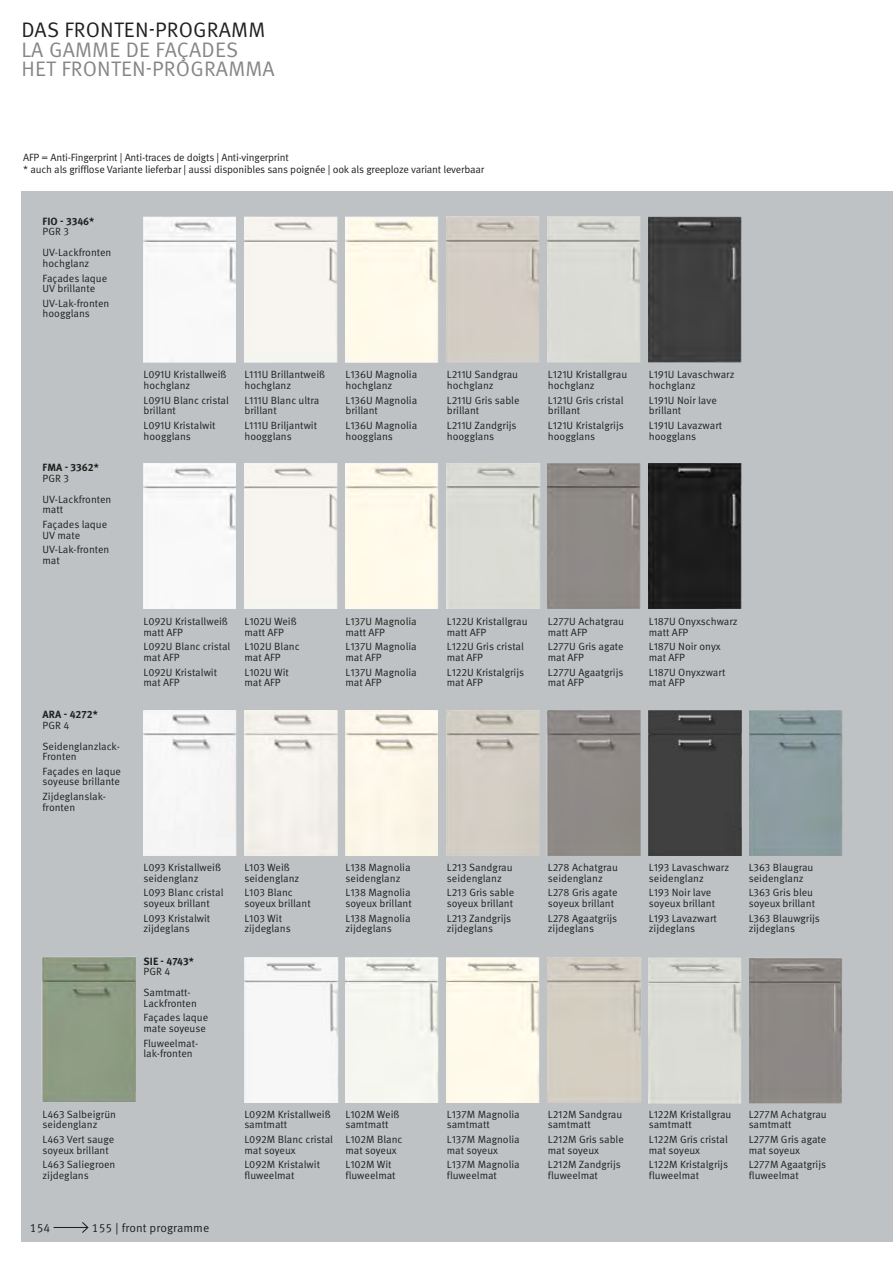
<style>
.page{position:relative;width:893px;height:1263px;background:#fff}
.page>*{position:absolute;margin:0;border:0;box-sizing:border-box;transform-origin:0 0}
.t1{font:21px/19.5px "Meta Pro Norm";letter-spacing:.01em;color:#868685}
.t2{font:21px "Meta Pro Norm";letter-spacing:.01em;color:#20201e}
.t3{font:12px "Meta Pro Norm";letter-spacing:.005em;color:#20201e}
.t4{font:10.5px/10.5px "Meta Pro Norm";color:#20201e}
.t5{font:10.5px/12px "Meta Pro Norm";letter-spacing:-.02em;color:#20201e}
.t6{font:700 10.5px "Meta Pro";color:#20201e}
</style>
<div class="page">
<div style="left:21px;top:192px;width:872px;height:1050px;background:#bec2c5"></div>
<hr style="left:54px;top:1227px;width:34px;height:1px;background:#20201e">
<svg style="left:82px;top:1222px;width:7px;height:11px"></svg>
<div style="left:547px;top:217px;width:93px;height:145px;background:#dadbd4"></div>
<div style="left:447px;top:463px;width:93px;height:146px;background:#dadcd4"></div>
<div style="left:648px;top:217px;width:93px;height:145px;background:#3f3f3f"></div>
<div style="left:648px;top:463px;width:93px;height:146px;background:#1d1d1d"></div>
<div style="left:446px;top:217px;width:93px;height:145px;background:#d4cdc4"></div>
<div style="left:547px;top:463px;width:94px;height:146px;background:#8e8a87"></div>
<div style="left:143px;top:217px;width:93px;height:145px;background:#f8f8f8"></div>
<div style="left:143px;top:463px;width:93px;height:146px;background:#f8f8f8"></div>
<div style="left:244px;top:217px;width:93px;height:145px;background:#f8f5f0"></div>
<div style="left:244px;top:463px;width:93px;height:146px;background:#f8f5f0"></div>
<div style="left:345px;top:217px;width:93px;height:145px;background:#fffaea"></div>
<div style="left:345px;top:463px;width:93px;height:146px;background:#fffaea"></div>
<img style="left:346px;top:710px;width:92px;height:145px">
<div style="left:244px;top:710px;width:93px;height:145px;background:#f5f1eb"></div>
<img style="left:42px;top:957px;width:94px;height:145px">
<img style="left:749px;top:710px;width:94px;height:145px">
<img style="left:648px;top:710px;width:93px;height:145px">
<div style="left:144px;top:710px;width:93px;height:145px;background:#f5f5f5"></div>
<img style="left:546px;top:710px;width:94px;height:145px">
<img style="left:446px;top:710px;width:93px;height:145px">
<img style="left:749px;top:958px;width:94px;height:145px">
<img style="left:447px;top:957px;width:93px;height:145px">
<img style="left:649px;top:958px;width:93px;height:145px">
<img style="left:245px;top:957px;width:94px;height:145px">
<img style="left:547px;top:957px;width:94px;height:145px">
<img style="left:345px;top:957px;width:94px;height:145px">
<h1 class="t2" style="left:21px;top:14px;width:245px">DAS FRONTEN-PROGRAMM</h1>
<h1 class="t1" style="left:21px;top:38px;width:255px">LA GAMME DE FAÇADES<br>HET FRONTEN-PROGRAMMA</h1>
<p class="t5" style="left:23px;top:151px;width:462px">AFP = Anti-Fingerprint | Anti-traces de doigts | Anti-vingerprint<br>* auch als grifflose Variante lieferbar | aussi disponibles sans poignée | ook als greeploze variant leverbaar</p>
<p class="t6" style="left:43px;top:213px;width:53px">FIO - 3346*</p>
<p class="t4" style="left:43px;top:220px;width:70px;line-height:21px">PGR 3<br>UV-Lackfronten</p>
<p class="t4" style="left:43px;top:255px;width:66px;line-height:14.7px">hochglanz<br>Façades laque</p>
<p class="t4" style="left:43px;top:280px;width:68px;line-height:14.7px">UV brillante<br>UV-Lak-fronten</p>
<p class="t4" style="left:43px;top:308px;width:49px">hoogglans</p>
<p class="t6" style="left:43px;top:460px;width:58px">FMA - 3362*</p>
<p class="t4" style="left:43px;top:467px;width:70px;line-height:21px">PGR 3<br>UV-Lackfronten</p>
<p class="t4" style="left:43px;top:502px;width:66px;line-height:14.7px">matt<br>Façades laque</p>
<p class="t4" style="left:43px;top:527px;width:68px;line-height:14.7px">UV mate<br>UV-Lak-fronten</p>
<p class="t4" style="left:43px;top:554px;width:19px">mat</p>
<p class="t4" style="left:144px;top:369px;width:85px">L091U Kristallweiß hochglanz</p>
<p class="t4" style="left:144px;top:394px;width:87px">L091U Blanc cristal brillant</p>
<p class="t4" style="left:144px;top:419px;width:74px">L091U Kristalwit hoogglans</p>
<p class="t4" style="left:244px;top:369px;width:82px">L111U Brillantweiß hochglanz</p>
<p class="t4" style="left:244px;top:394px;width:76px">L111U Blanc ultra brillant</p>
<p class="t4" style="left:244px;top:419px;width:74px">L111U Briljantwit hoogglans</p>
<p class="t4" style="left:345px;top:369px;width:73px">L136U Magnolia hochglanz</p>
<p class="t4" style="left:345px;top:394px;width:73px">L136U Magnolia brillant</p>
<p class="t4" style="left:345px;top:419px;width:73px">L136U Magnolia hoogglans</p>
<p class="t6" style="left:43px;top:706px;width:57px">ARA - 4272*</p>
<p class="t4" style="left:43px;top:714px;width:79px;line-height:21px">PGR 4<br>Seidenglanzlack-</p>
<p class="t4" style="left:43px;top:748px;width:80px;line-height:14.7px">Fronten<br>Façades en laque</p>
<p class="t4" style="left:43px;top:774px;width:79px;line-height:14.7px">soyeuse brillante<br>Zijdeglanslak-</p>
<p class="t4" style="left:43px;top:801px;width:34px">fronten</p>
<p class="t4" style="left:144px;top:616px;width:86px">L092U Kristallweiß matt AFP</p>
<p class="t4" style="left:144px;top:641px;width:88px">L092U Blanc cristal mat AFP</p>
<p class="t4" style="left:144px;top:666px;width:75px">L092U Kristalwit mat AFP</p>
<p class="t4" style="left:244px;top:616px;width:54px">L102U Weiß matt AFP</p>
<p class="t4" style="left:244px;top:641px;width:57px">L102U Blanc mat AFP</p>
<p class="t4" style="left:244px;top:666px;width:46px">L102U Wit mat AFP</p>
<p class="t4" style="left:144px;top:862px;width:79px">L093 Kristallweiß seidenglanz</p>
<p class="t4" style="left:144px;top:887px;width:82px">L093 Blanc cristal soyeux brillant</p>
<p class="t4" style="left:144px;top:912px;width:68px">L093 Kristalwit zijdeglans</p>
<p class="t6" style="left:144px;top:953px;width:52px">SIE - 4743*</p>
<p class="t4" style="left:144px;top:960px;width:49px;line-height:21px">PGR 4<br>Samtmatt-</p>
<p class="t4" style="left:144px;top:995px;width:66px;line-height:14.7px">Lackfronten<br>Façades laque</p>
<p class="t4" style="left:144px;top:1020px;width:64px;line-height:14.7px">mate soyeuse<br>Fluweelmat-</p>
<p class="t4" style="left:144px;top:1047px;width:51px">lak-fronten</p>
<p class="t4" style="left:244px;top:862px;width:56px">L103 Weiß seidenglanz</p>
<p class="t4" style="left:244px;top:887px;width:68px">L103 Blanc soyeux brillant</p>
<p class="t4" style="left:244px;top:912px;width:48px">L103 Wit zijdeglans</p>
<p class="t4" style="left:345px;top:616px;width:73px">L137U Magnolia matt AFP</p>
<p class="t4" style="left:345px;top:641px;width:73px">L137U Magnolia mat AFP</p>
<p class="t4" style="left:345px;top:666px;width:73px">L137U Magnolia mat AFP</p>
<p class="t4" style="left:345px;top:862px;width:67px">L138 Magnolia seidenglanz</p>
<p class="t4" style="left:345px;top:887px;width:68px">L138 Magnolia soyeux brillant</p>
<p class="t4" style="left:345px;top:912px;width:67px">L138 Magnolia zijdeglans</p>
<p class="t4" style="left:43px;top:1108px;width:75px">L463 Salbeigrün seidenglanz</p>
<p class="t4" style="left:43px;top:1133px;width:73px">L463 Vert sauge soyeux brillant</p>
<p class="t4" style="left:43px;top:1159px;width:74px">L463 Saliegroen zijdeglans</p>
<p class="t3" style="left:30px;top:1218px;width:22px">154</p>
<p class="t3" style="left:92px;top:1218px;width:119px">155 | front programme</p>
<p class="t4" style="left:244px;top:1108px;width:88px">L092M Kristallweiß samtmatt</p>
<p class="t4" style="left:244px;top:1133px;width:90px">L092M Blanc cristal mat soyeux</p>
<p class="t4" style="left:244px;top:1159px;width:77px">L092M Kristalwit fluweelmat</p>
<p class="t4" style="left:345px;top:1108px;width:56px">L102M Weiß samtmatt</p>
<p class="t4" style="left:345px;top:1133px;width:58px">L102M Blanc mat soyeux</p>
<p class="t4" style="left:345px;top:1159px;width:52px">L102M Wit fluweelmat</p>
<p class="t4" style="left:447px;top:369px;width:73px">L211U Sandgrau hochglanz</p>
<p class="t4" style="left:447px;top:394px;width:74px">L211U Gris sable brillant</p>
<p class="t4" style="left:447px;top:419px;width:71px">L211U Zandgrijs hoogglans</p>
<p class="t4" style="left:447px;top:616px;width:82px">L122U Kristallgrau matt AFP</p>
<p class="t4" style="left:447px;top:641px;width:79px">L122U Gris cristal mat AFP</p>
<p class="t4" style="left:447px;top:666px;width:79px">L122U Kristalgrijs mat AFP</p>
<p class="t4" style="left:447px;top:862px;width:67px">L213 Sandgrau seidenglanz</p>
<p class="t4" style="left:447px;top:887px;width:69px">L213 Gris sable soyeux brillant</p>
<p class="t4" style="left:447px;top:912px;width:66px">L213 Zandgrijs zijdeglans</p>
<p class="t4" style="left:447px;top:1108px;width:75px">L137M Magnolia samtmatt</p>
<p class="t4" style="left:447px;top:1133px;width:75px">L137M Magnolia mat soyeux</p>
<p class="t4" style="left:447px;top:1159px;width:75px">L137M Magnolia fluweelmat</p>
<p class="t4" style="left:548px;top:369px;width:81px">L121U Kristallgrau hochglanz</p>
<p class="t4" style="left:548px;top:394px;width:77px">L121U Gris cristal brillant</p>
<p class="t4" style="left:548px;top:419px;width:77px">L121U Kristalgrijs hoogglans</p>
<p class="t4" style="left:548px;top:616px;width:78px">L277U Achatgrau matt AFP</p>
<p class="t4" style="left:548px;top:641px;width:77px">L277U Gris agate mat AFP</p>
<p class="t4" style="left:548px;top:666px;width:77px">L277U Agaatgrijs mat AFP</p>
<p class="t4" style="left:548px;top:862px;width:72px">L278 Achatgrau seidenglanz</p>
<p class="t4" style="left:548px;top:887px;width:71px">L278 Gris agate soyeux brillant</p>
<p class="t4" style="left:548px;top:912px;width:71px">L278 Agaatgrijs zijdeglans</p>
<p class="t4" style="left:548px;top:1108px;width:76px">L212M Sandgrau samtmatt</p>
<p class="t4" style="left:548px;top:1133px;width:77px">L212M Gris sable mat soyeux</p>
<p class="t4" style="left:548px;top:1159px;width:75px">L212M Zandgrijs fluweelmat</p>
<p class="t4" style="left:649px;top:369px;width:87px">L191U Lavaschwarz hochglanz</p>
<p class="t4" style="left:649px;top:394px;width:69px">L191U Noir lave brillant</p>
<p class="t4" style="left:649px;top:419px;width:75px">L191U Lavazwart hoogglans</p>
<p class="t4" style="left:649px;top:616px;width:90px">L187U Onyxschwarz matt AFP</p>
<p class="t4" style="left:649px;top:641px;width:73px">L187U Noir onyx mat AFP</p>
<p class="t4" style="left:649px;top:666px;width:78px">L187U Onyxzwart mat AFP</p>
<p class="t4" style="left:649px;top:862px;width:82px">L193 Lavaschwarz seidenglanz</p>
<p class="t4" style="left:649px;top:887px;width:68px">L193 Noir lave soyeux brillant</p>
<p class="t4" style="left:649px;top:912px;width:70px">L193 Lavazwart zijdeglans</p>
<p class="t4" style="left:749px;top:862px;width:66px">L363 Blaugrau seidenglanz</p>
<p class="t4" style="left:749px;top:887px;width:68px">L363 Gris bleu soyeux brillant</p>
<p class="t4" style="left:749px;top:912px;width:73px">L363 Blauwgrijs zijdeglans</p>
<p class="t4" style="left:649px;top:1108px;width:84px">L122M Kristallgrau samtmatt</p>
<p class="t4" style="left:649px;top:1133px;width:80px">L122M Gris cristal mat soyeux</p>
<p class="t4" style="left:649px;top:1159px;width:81px">L122M Kristalgrijs fluweelmat</p>
<p class="t4" style="left:749px;top:1108px;width:80px">L277M Achatgrau samtmatt</p>
<p class="t4" style="left:749px;top:1133px;width:79px">L277M Gris agate mat soyeux</p>
<p class="t4" style="left:749px;top:1159px;width:79px">L277M Agaatgrijs fluweelmat</p>
</div>
